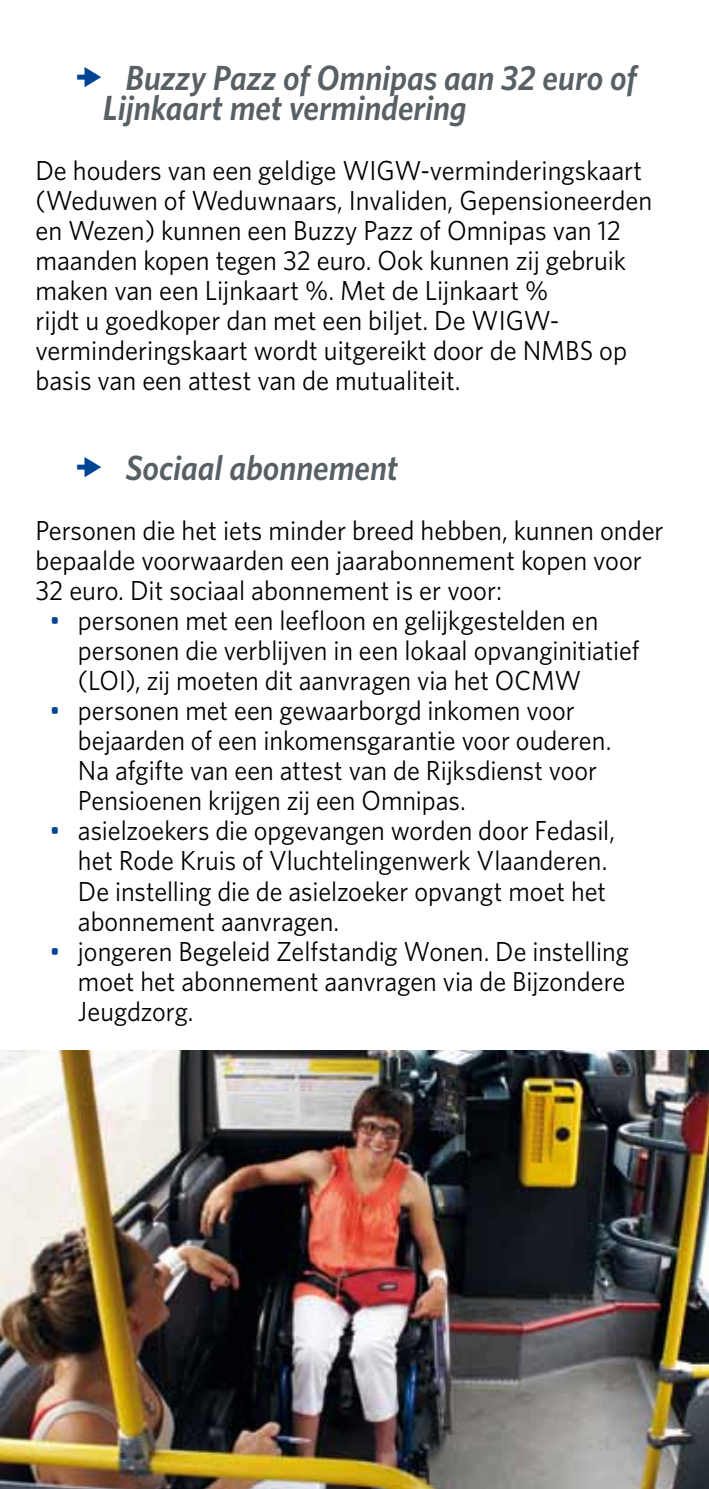
<style>
.page{position:relative;width:709px;height:1489px;background:#fff}
.page>*{position:absolute;margin:0;border:0;box-sizing:border-box;transform-origin:0 0}
.t1{font:italic 600 35px/30px "Whitney";color:#576065;scale:.95 1}
.t2{font:27.5px/30px "Whitney";color:#000;scale:.95 1}
.t3{font:27.5px/30px "Whitney";color:#000;scale:.96 1}
.s1{color:#004494}
</style>
<div class="page">
<img style="left:0;top:1050px;width:709px;height:438px">
<p class="t1" style="left:103px;top:62px;width:563px;text-indent:23px">Buzzy Pazz of Omnipas aan 32 euro of<br>Lijnkaart met vermindering</p>
<p class="t3" style="left:35px;top:155px;width:644px">De houders van een geldige WIGW-verminderingskaart (Weduwen of Weduwnaars, Invaliden, Gepensioneerden en Wezen) kunnen een Buzzy Pazz of Omnipas van 12 maanden kopen tegen 32 euro. Ook kunnen zij gebruik maken van een Lijnkaart %. Met de Lijnkaart %<br>rijdt u goedkoper dan met een biljet. De WIGW&shy;verminderingskaart wordt uitgereikt door de NMBS op basis van een attest van de mutualiteit.</p>
<p class="t1" style="left:125px;top:452px;width:288px">Sociaal abonnement</p>
<p class="t3" style="left:35px;top:515px;width:656px">Personen die het iets minder breed hebben, kunnen onder bepaalde voorwaarden een jaarabonnement kopen voor<br>32 euro. Dit sociaal abonnement is er voor:</p>
<p class="t2" style="left:78px;top:605px;width:592px;text-indent:-28px"><span class="s1">•</span> personen met een leefloon en gelijkgestelden en personen die verblijven in een lokaal opvanginitiatief (LOI), zij moeten dit aanvragen via het OCMW</p>
<p class="t2" style="left:78px;top:695px;width:563px;text-indent:-28px"><span class="s1">•</span> personen met een gewaarborgd inkomen voor bejaarden of een inkomensgarantie voor ouderen.<br>Na afgifte van een attest van de Rijksdienst voor Pensioenen krijgen zij een Omnipas.</p>
<p class="t2" style="left:78px;top:815px;width:567px;text-indent:-28px"><span class="s1">•</span> asielzoekers die opgevangen worden door Fedasil, het Rode Kruis of Vluchtelingenwerk Vlaanderen.<br>De instelling die de asielzoeker opvangt moet het abonnement aanvragen.</p>
<p class="t2" style="left:78px;top:935px;width:581px;text-indent:-28px"><span class="s1">•</span> jongeren Begeleid Zelfstandig Wonen. De instelling moet het abonnement aanvragen via de Bijzondere<br>Jeugdzorg.</p>
</div>
